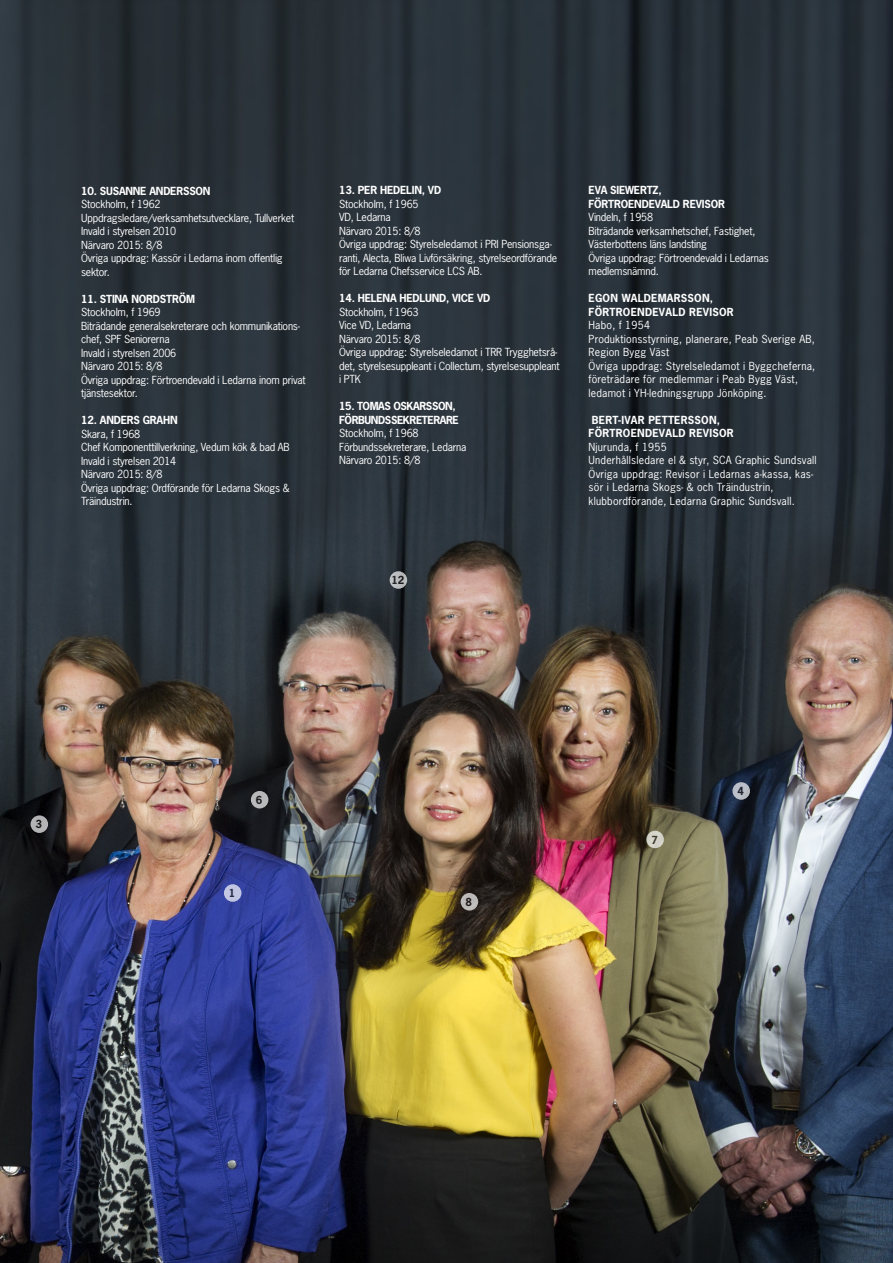
<style>
.page{position:relative;width:893px;height:1263px;background:#fff}
.page>*{position:absolute;margin:0;border:0;box-sizing:border-box;transform-origin:0 0}
.t1{font:10.5px/13.5px "News Gothic Std";letter-spacing:-.02em;color:#fff}
.t2{font:10.5px/13.5px "News Gothic Std";letter-spacing:.02em;color:#fff}
.t3{font:700 10.5px "News Gothic Std";letter-spacing:-.02em;color:#fff}
.t4{font:700 10.5px "News Gothic Std";letter-spacing:.02em;color:#fff}
.t5{font:700 10.5px "News Gothic Std";letter-spacing:-.04em;color:#fff}
.t6{font:700 10.5px "News Gothic Std";color:#231f20}
</style>
<div class="page">
<img style="left:0;top:0;width:893px;height:1263px">
<div style="left:224px;top:884px;width:17px;height:18px;background:#c2c6e2;border-radius:50%"></div>
<div style="left:31px;top:815px;width:17px;height:18px;background:#b3b3b5;border-radius:50%"></div>
<svg style="left:732px;top:782px;width:18px;height:18px"></svg>
<div style="left:251px;top:791px;width:17px;height:17px;background:#b8b9ba;border-radius:50%"></div>
<div style="left:646px;top:831px;width:18px;height:17px;background:#d5d4ca;border-radius:50%"></div>
<div style="left:390px;top:571px;width:17px;height:18px;background:#babcbe;border-radius:50%"></div>
<div style="left:461px;top:893px;width:17px;height:17px;background:#bcbab8;border-radius:50%"></div>
<p class="t3" style="left:81px;top:184px;width:131px">10. SUSANNE ANDERSSON</p>
<p class="t1" style="left:81px;top:197px;width:81px">Stockholm, f 1962</p>
<p class="t1" style="left:81px;top:211px;width:215px">Uppdragsledare/verksamhetsutvecklare, Tullverket</p>
<p class="t1" style="left:81px;top:224px;width:97px">Invald i styrelsen 2010</p>
<p class="t1" style="left:81px;top:238px;width:83px">Närvaro 2015: 8/8</p>
<p class="t1" style="left:81px;top:251px;width:203px">Övriga uppdrag: Kassör i Ledarna inom offentlig sektor.</p>
<p class="t3" style="left:81px;top:292px;width:115px">11. STINA NORDSTRÖM</p>
<p class="t1" style="left:81px;top:305px;width:81px">Stockholm, f 1969</p>
<p class="t1" style="left:81px;top:319px;width:220px">Biträdande generalsekreterare och kommunikations&shy;chef, SPF Seniorerna</p>
<p class="t1" style="left:81px;top:346px;width:97px">Invald i styrelsen 2006</p>
<p class="t1" style="left:81px;top:359px;width:83px">Närvaro 2015: 8/8</p>
<p class="t1" style="left:81px;top:373px;width:226px">Övriga uppdrag: Förtroendevald i Ledarna inom privat tjänstesektor.</p>
<p class="t3" style="left:81px;top:413px;width:98px">12. ANDERS GRAHN</p>
<p class="t1" style="left:81px;top:427px;width:61px">Skara, f 1968</p>
<p class="t1" style="left:81px;top:440px;width:210px">Chef Komponenttillverkning, Vedum kök &amp; bad AB</p>
<p class="t1" style="left:81px;top:454px;width:97px">Invald i styrelsen 2014</p>
<p class="t1" style="left:81px;top:467px;width:83px">Närvaro 2015: 8/8</p>
<p class="t1" style="left:81px;top:481px;width:210px">Övriga uppdrag: Ordförande för Ledarna Skogs &amp;</p>
<p class="t1" style="left:81px;top:494px;width:53px">Träindustrin.</p>
<p class="t3" style="left:339px;top:183px;width:104px">13. PER HEDELIN, VD</p>
<p class="t1" style="left:339px;top:197px;width:81px">Stockholm, f 1965</p>
<p class="t1" style="left:339px;top:210px;width:53px">VD, Ledarna</p>
<p class="t1" style="left:339px;top:224px;width:83px">Närvaro 2015: 8/8</p>
<p class="t1" style="left:339px;top:237px;width:220px">Övriga uppdrag: Styrelseledamot i PRI Pensionsga&shy;ranti, Alecta, Bliwa Livförsäkring, styrelseordförande för Ledarna Chefsservice LCS AB.</p>
<p class="t3" style="left:339px;top:291px;width:153px">14. HELENA HEDLUND, VICE VD</p>
<p class="t1" style="left:339px;top:305px;width:81px">Stockholm, f 1963</p>
<p class="t1" style="left:339px;top:318px;width:74px">Vice VD, Ledarna</p>
<p class="t1" style="left:339px;top:332px;width:83px">Närvaro 2015: 8/8</p>
<p class="t1" style="left:339px;top:345px;width:222px">Övriga uppdrag: Styrelseledamot i TRR Trygghetsrå&shy;det, styrelsesuppleant i Collectum, styrelsesuppleant i PTK</p>
<p class="t5" style="left:339px;top:399px;width:118px">15. TOMAS OSKARSSON,</p>
<p class="t5" style="left:339px;top:413px;width:121px">FÖRBUNDSSEKRETERARE</p>
<p class="t1" style="left:339px;top:426px;width:81px">Stockholm, f 1968</p>
<p class="t1" style="left:339px;top:440px;width:129px">Förbundssekreterare, Ledarna</p>
<p class="t1" style="left:339px;top:453px;width:83px">Närvaro 2015: 8/8</p>
<p class="t6" style="left:391px;top:573px;width:15px">12</p>
<p class="t3" style="left:589px;top:183px;width:75px">EVA SIEWERTZ,</p>
<p class="t3" style="left:589px;top:197px;width:138px">FÖRTROENDEVALD REVISOR</p>
<p class="t1" style="left:589px;top:210px;width:66px">Vindeln, f 1958</p>
<p class="t1" style="left:589px;top:224px;width:168px">Biträdande verksamhetschef, Fastighet,<br>Västerbottens läns landsting</p>
<p class="t1" style="left:589px;top:251px;width:182px">Övriga uppdrag: Förtroendevald i Ledarnas</p>
<p class="t1" style="left:589px;top:264px;width:72px">medlemsnämnd.</p>
<p class="t4" style="left:589px;top:291px;width:126px">EGON WALDEMARSSON,</p>
<p class="t4" style="left:589px;top:305px;width:147px">FÖRTROENDEVALD REVISOR</p>
<p class="t2" style="left:589px;top:318px;width:63px">Habo, f 1954</p>
<p class="t2" style="left:589px;top:332px;width:228px">Produktionsstyrning, planerare, Peab Sverige AB,<br>Region Bygg Väst</p>
<p class="t2" style="left:589px;top:359px;width:228px">Övriga uppdrag: Styrelseledamot i Byggcheferna, företrädare för medlemmar i Peab Bygg Väst, ledamot i YH-ledningsgrupp Jönköping.</p>
<p class="t4" style="left:592px;top:413px;width:130px">BERT-IVAR PETTERSSON,</p>
<p class="t4" style="left:589px;top:426px;width:147px">FÖRTROENDEVALD REVISOR</p>
<p class="t2" style="left:589px;top:440px;width:80px">Njurunda, f 1955</p>
<p class="t2" style="left:589px;top:453px;width:230px">Underhållsledare el &amp; styr, SCA Graphic Sundsvall</p>
<p class="t2" style="left:589px;top:467px;width:226px">Övriga uppdrag: Revisor i Ledarnas a-kassa, kas&shy;sör i Ledarna Skogs- &amp; och Träindustrin, klubbordförande, Ledarna Graphic Sundsvall.</p>
<p class="t6" style="left:36px;top:817px;width:8px">3</p>
<p class="t6" style="left:256px;top:793px;width:8px">6</p>
<p class="t6" style="left:229px;top:886px;width:8px">1</p>
<p class="t6" style="left:466px;top:895px;width:8px">8</p>
<p class="t6" style="left:651px;top:833px;width:8px">7</p>
<p class="t6" style="left:737px;top:784px;width:8px">4</p>
</div>
